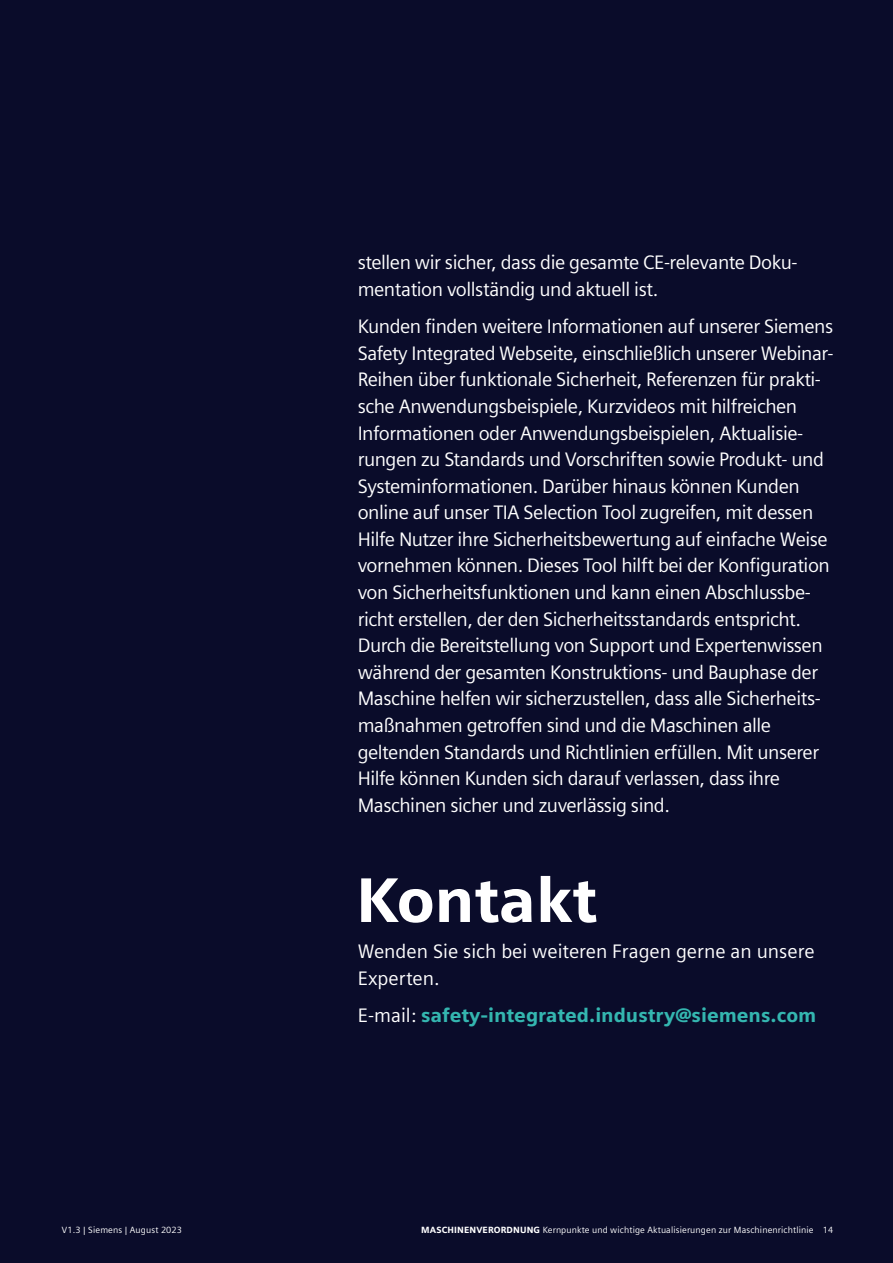
<style>
.page{position:relative;width:893px;height:1263px;background:#0a0c2a}
.page>*{position:absolute;margin:0;border:0;box-sizing:border-box;transform-origin:0 0}
.t1{font:900 63px "Siemens Sans";letter-spacing:-.01em;color:#fff}
.t2{font:19.5px/26.5px "Siemens Sans Global";letter-spacing:-.025em;color:#fff}
.t3{font:19.5px/26.5px "Siemens Sans Global";color:#fff}
.t4{font:900 19.5px "Siemens Sans";color:#34b6b0}
.t5{font:9px "Siemens Sans Global";letter-spacing:.015em;color:#fff}
.s1{font-family:"Siemens Sans Global";font-weight:400;color:#fff}
.s2{font-family:"Siemens Sans";font-weight:900}
</style>
<div class="page">
<p class="t2" style="left:358px;top:250px;width:441px">stellen wir sicher, dass die gesamte CE-relevante Doku&shy;mentation vollständig und aktuell ist.</p>
<p class="t2" style="left:358px;top:314px;width:477px">Kunden finden weitere Informationen auf unserer Siemens Safety Integrated Webseite, einschließlich unserer Webinar-Reihen über funktionale Sicherheit, Referenzen für prakti&shy;sche Anwendungsbeispiele, Kurzvideos mit hilfreichen Informationen oder Anwendungsbeispielen, Aktualisie&shy;rungen zu Standards und Vorschriften sowie Produkt- und Systeminformationen. Darüber hinaus können Kunden online auf unser TIA Selection Tool zugreifen, mit dessen Hilfe Nutzer ihre Sicherheitsbewertung auf einfache Weise vornehmen können. Dieses Tool hilft bei der Konfiguration von Sicherheitsfunktionen und kann einen Abschlussbe&shy;richt erstellen, der den Sicherheitsstandards entspricht.<br>Durch die Bereitstellung von Support und Expertenwissen während der gesamten Konstruktions- und Bauphase der Maschine helfen wir sicherzustellen, dass alle Sicherheits&shy;maßnahmen getroffen sind und die Maschinen alle geltenden Standards und Richtlinien erfüllen. Mit unserer Hilfe können Kunden sich darauf verlassen, dass ihre Maschinen sicher und zuverlässig sind.</p>
<h1 class="t1" style="left:356px;top:863px;width:242px">Kontakt</h1>
<p class="t3" style="left:358px;top:939px;width:458px">Wenden Sie sich bei weiteren Fragen gerne an unsere<br>Experten.</p>
<p class="t4" style="left:358px;top:1003px;width:460px"><span class="s1">E-mail:</span> safety-integrated.industry@siemens.com</p>
<p class="t5" style="left:62px;top:1223px;width:122px">V1.3 | Siemens | August 2023</p>
<p class="t5" style="left:421px;top:1223px;width:414px"><span class="s2">MASCHINENVERORDNUNG</span> Kernpunkte und wichtige Aktualisierungen zur Maschinenrichtlinie 14</p>
</div>
